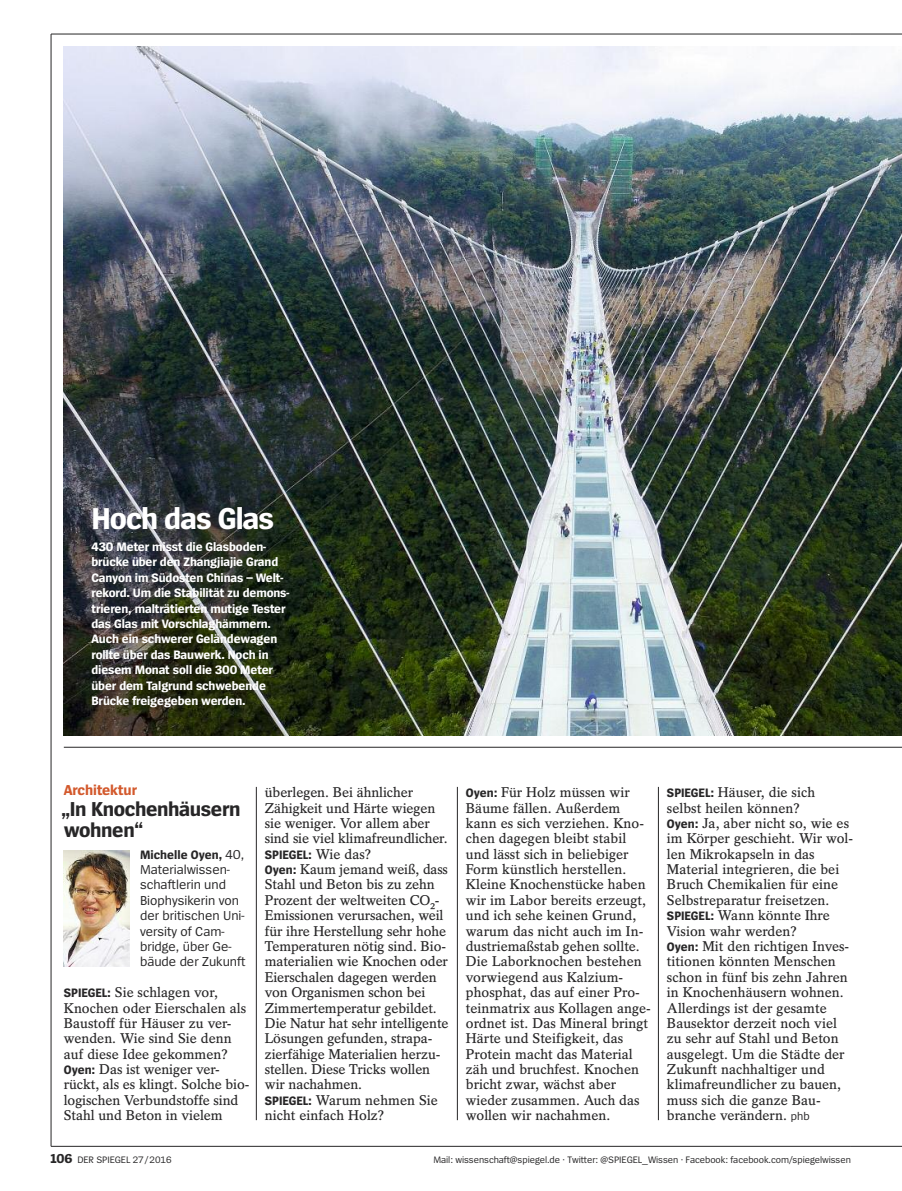
<style>
.page{position:relative;width:902px;height:1191px;background:#fff}
.page>*{position:absolute;margin:0;border:0;box-sizing:border-box;transform-origin:0 0}
.t1{font:700 31.5px "Spiegel Sans";letter-spacing:-.03em;color:#fff}
.t2{font:700 21px/21px "Spiegel Sans";letter-spacing:-.02em;color:#272627}
.t3{font:700 15px "Spiegel Sans";letter-spacing:-.005em;color:#d3592c}
.t4{font:600 14.1px/15.5px "Spiegel Serif";color:#272627}
.t5{font:13.5px/15.5px "Spiegel Sans";color:#272627}
.t6{font:700 12.75px/15.3px "Spiegel Sans";letter-spacing:-.01em;color:#fff}
.t7{font:700 12.75px "Spiegel Sans";color:#272627}
.t8{font:9.75px "Spiegel Sans";letter-spacing:-.005em;color:#272627}
.s1{font-weight:400;font-size:13.5px}
.s2{font-family:"Spiegel Sans";font-weight:700;font-size:12.75px}
.s3{font-family:"Spiegel Serif";font-weight:600;font-size:14.1px}
.s4{font-family:"Spiegel Sans";font-weight:400;font-size:11.7px}
.s5{font-weight:700;font-size:13.5px}
</style>
<div class="page">
<hr style="left:256px;top:787px;width:1px;height:333px;background:#272627">
<hr style="left:457px;top:787px;width:1px;height:333px;background:#272627">
<hr style="left:658px;top:787px;width:1px;height:333px;background:#272627">
<hr style="left:51px;top:34px;width:799px;height:1px;background:#272627">
<hr style="left:850px;top:34px;width:51px;height:1px;background:#272627">
<hr style="left:51px;top:34px;width:1px;height:1112px;background:#272627">
<hr style="left:51px;top:1146px;width:799px;height:1px;background:#272627">
<hr style="left:850px;top:1146px;width:51px;height:1px;background:#272627">
<img style="left:64px;top:47px;width:837px;height:688px">
<hr style="left:64px;top:747px;width:837px;height:1px;background:#272627">
<img style="left:64px;top:850px;width:65px;height:116px">
<h1 class="t1" style="left:91px;top:507px;width:184px">Hoch das Glas</h1>
<p class="t6" style="left:91px;top:540px;width:199px">430 Meter misst die Glasboden&shy;brücke über den Zhangjiajie Grand<br>Canyon im Südosten Chinas – Welt&shy;rekord. Um die Stabilität zu demons&shy;trieren, malträtierten mutige Tester das Glas mit Vorschlaghämmern.<br>Auch ein schwerer Geländewagen rollte über das Bauwerk. Noch in diesem Monat soll die 300 Meter über dem Talgrund schwebende<br>Brücke freigegeben werden.</p>
<p class="t3" style="left:64px;top:784px;width:75px">Architektur</p>
<h2 class="t2" style="left:61px;top:800px;width:181px">„In Knochenhäusern wohnen“</h2>
<p class="t7" style="left:140px;top:850px;width:106px">Michelle Oyen, <span class="s1">40,</span></p>
<p class="t5" style="left:140px;top:862px;width:107px">Materialwissen&shy;schaftlerin und<br>Biophysikerin von der britischen Uni&shy;versity of Cam&shy;bridge, über Ge&shy;bäude der Zukunft</p>
<p class="t4" style="left:64px;top:986px;width:187px"><span class="s2">SPIEGEL:</span> Sie schlagen vor,<br>Knochen oder Eierschalen als<br>Baustoff für Häuser zu ver&shy;wenden. Wie sind Sie denn auf diese Idee gekommen?<br><span class="s2">Oyen:</span> Das ist weniger ver&shy;rückt, als es klingt. Solche bio&shy;logischen Verbundstoffe sind<br>Stahl und Beton in vielem</p>
<p class="t4" style="left:265px;top:786px;width:184px">überlegen. Bei ähnlicher<br>Zähigkeit und Härte wiegen sie weniger. Vor allem aber sind sie viel klimafreundlicher.</p>
<p class="t7" style="left:265px;top:850px;width:108px">SPIEGEL: <span class="s3">Wie das?</span></p>
<p class="t4" style="left:265px;top:863px;width:184px"><span class="s2">Oyen:</span> Kaum jemand weiß, dass<br>Stahl und Beton bis zu zehn<br>Prozent der weltweiten CO -</p>
<p class="t4" style="left:430px;top:901px;width:6px">²</p>
<p class="t4" style="left:265px;top:909px;width:185px">Emissionen verursachen, weil für ihre Herstellung sehr hohe<br>Temperaturen nötig sind. Bio&shy;materialien wie Knochen oder<br>Eierschalen dagegen werden von Organismen schon bei<br>Zimmertemperatur gebildet.<br>Die Natur hat sehr intelligente<br>Lösungen gefunden, strapa&shy;zierfähige Materialien herzu&shy;stellen. Diese Tricks wollen wir nachahmen.<br><span class="s2">SPIEGEL:</span> Warum nehmen Sie nicht einfach Holz?</p>
<p class="t4" style="left:466px;top:786px;width:186px"><span class="s2">Oyen:</span> Für Holz müssen wir<br>Bäume fällen. Außerdem kann es sich verziehen. Kno&shy;chen dagegen bleibt stabil und lässt sich in beliebiger<br>Form künstlich herstellen.<br>Kleine Knochenstücke haben wir im Labor bereits erzeugt, und ich sehe keinen Grund, warum das nicht auch im In&shy;dustriemaßstab gehen sollte.<br>Die Laborknochen bestehen vorwiegend aus Kalzium&shy;phosphat, das auf einer Pro&shy;teinmatrix aus Kollagen ange&shy;ordnet ist. Das Mineral bringt<br>Härte und Steifigkeit, das<br>Protein macht das Material zäh und bruchfest. Knochen bricht zwar, wächst aber wieder zusammen. Auch das wollen wir nachahmen.</p>
<p class="t4" style="left:666px;top:786px;width:188px"><span class="s2">SPIEGEL:</span> Häuser, die sich<br>selbst heilen können?<br><span class="s2">Oyen:</span> Ja, aber nicht so, wie es im Körper geschieht. Wir wol&shy;len Mikrokapseln in das<br>Material integrieren, die bei<br>Bruch Chemikalien für eine<br>Selbstreparatur freisetzen.<br><span class="s2">SPIEGEL:</span> Wann könnte Ihre<br>Vision wahr werden?<br><span class="s2">Oyen:</span> Mit den richtigen Inves&shy;titionen könnten Menschen schon in fünf bis zehn Jahren in Knochenhäusern wohnen.<br>Allerdings ist der gesamte<br>Bausektor derzeit noch viel zu sehr auf Stahl und Beton ausgelegt. Um die Städte der<br>Zukunft nachhaltiger und klimafreundlicher zu bauen, muss sich die ganze Bau&shy;branche verändern. <span class="s4">phb</span></p>
<p class="t8" style="left:51px;top:1156px;width:122px"><span class="s5">106</span> DER SPIEGEL 27/2016</p>
<p class="t8" style="left:433px;top:1156px;width:419px">Mail: wissenschaft@spiegel.de · Twitter: @SPIEGEL_Wissen · Facebook: facebook.com/spiegelwissen</p>
</div>
